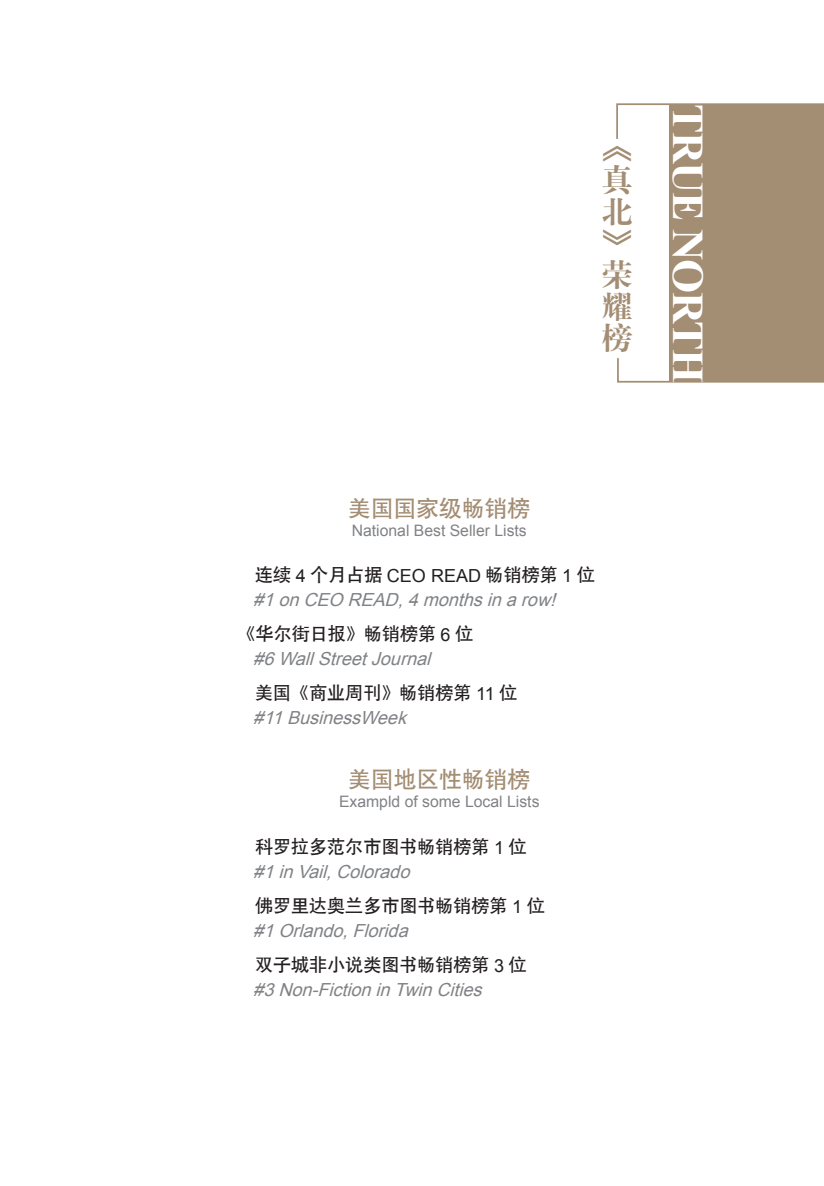
<style>
.page{position:relative;width:824px;height:1186px;background:#fff}
.page>*{position:absolute;margin:0;border:0;box-sizing:border-box;transform-origin:0 0}
.t1{font:700 43.75px "Times New Roman";letter-spacing:-.03em;color:#fff}
.t2{font:31.5px/31.5px "H Ya 4 gj";color:#a38d73;text-align:justify}
.t3{font:22.75px "H Yb 1 gj";color:#a38d73}
.t4{font:italic 18.03px "Arial";color:#808285}
.t5{font:18.03px "H Yb 1 gj";color:#231f20}
.t6{font:15.75px "Arial";color:#808285}
.s1{font-family:"Arial"}
</style>
<div class="page">
<svg style="left:616px;top:103px;width:207px;height:280px"></svg>
<div style="left:669px;top:104px;width:154px;height:277px;background:#a38d73"></div>
<h2 class="t2" style="left:601px;top:133px;width:32px">《真北》荣耀榜</h2>
<h1 class="t1" style="left:718px;top:104px;width:280px;rotate:90deg">TRUE NORTH</h1>
<p class="t3" style="left:348px;top:497px;width:183px">美国国家级畅销榜</p>
<p class="t6" style="left:351px;top:520px;width:177px">National Best Seller Lists</p>
<p class="t5" style="left:255px;top:566px;width:341px">连续 <span class="s1">4</span> 个月占据 <span class="s1">CEO READ</span> 畅销榜第 <span class="s1">1</span> 位</p>
<p class="t4" style="left:253px;top:588px;width:309px">#1onCEO READ,4monthsinarow!</p>
<p class="t5" style="left:238px;top:625px;width:237px">《华尔街日报》畅销榜第 <span class="s1">6</span> 位</p>
<p class="t4" style="left:253px;top:647px;width:185px">#6WallStreetJournal</p>
<p class="t5" style="left:255px;top:684px;width:264px">美国《商业周刊》畅销榜第 <span class="s1">11</span> 位</p>
<p class="t4" style="left:253px;top:706px;width:161px">#11BusinessWeek</p>
<p class="t3" style="left:348px;top:767px;width:183px">美国地区性畅销榜</p>
<p class="t6" style="left:339px;top:791px;width:202px">Exampld of some Local Lists</p>
<p class="t5" style="left:255px;top:838px;width:273px">科罗拉多范尔市图书畅销榜第 <span class="s1">1</span> 位</p>
<p class="t4" style="left:253px;top:860px;width:164px">#1inVail,Colorado</p>
<p class="t5" style="left:255px;top:897px;width:291px">佛罗里达奥兰多市图书畅销榜第 <span class="s1">1</span> 位</p>
<p class="t4" style="left:253px;top:919px;width:162px">#1Orlando,Florida</p>
<p class="t5" style="left:255px;top:956px;width:273px">双子城非小说类图书畅销榜第 <span class="s1">3</span> 位</p>
<p class="t4" style="left:253px;top:978px;width:236px">#3Non-FictioninTwinCities</p>
</div>
